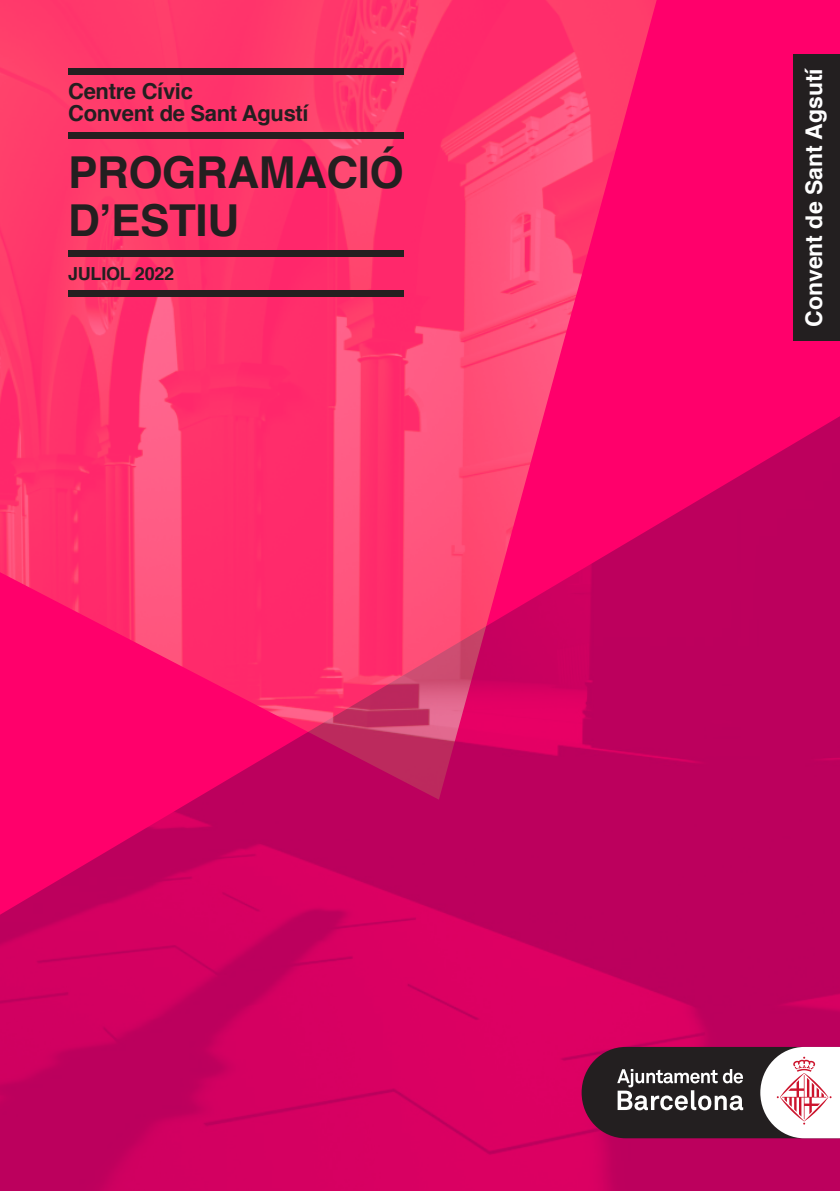
<style>
.page{position:relative;width:840px;height:1191px;background:#fff}
.page>*{position:absolute;margin:0;border:0;box-sizing:border-box;transform-origin:0 0}
.t1{font:700 44px "Helvetica";letter-spacing:-.01em;color:#231f20}
.t2{font:700 23px "Helvetica";color:#fff}
.t3{font:700 22px "Helvetica";letter-spacing:-.015em;color:#231f20}
.t4{font:700 18px "Helvetica";letter-spacing:-.015em;color:#231f20}
</style>
<div class="page">
<div style="left:0;top:0;width:839px;height:1191px;background:#ff006b"></div>
<img style="left:0;top:417px;width:839px;height:774px">
<img style="left:0;top:0;width:657px;height:799px">
<div style="left:793px;top:54px;width:46px;height:287px;background:#231f20"></div>
<div style="left:68px;top:68px;width:336px;height:7px;background:#231f20"></div>
<div style="left:68px;top:132px;width:336px;height:7px;background:#231f20"></div>
<div style="left:68px;top:250px;width:336px;height:7px;background:#231f20"></div>
<div style="left:68px;top:290px;width:336px;height:7px;background:#231f20"></div>
<svg style="left:581px;top:1047px;width:258px;height:91px;background:#736368"></svg>
<p class="t3" style="left:68px;top:73px;width:126px">Centre Cívic</p>
<p class="t3" style="left:68px;top:95px;width:242px">Convent de Sant Agustí</p>
<p class="t1" style="left:68px;top:137px;width:337px">PROGRAMACIÓ</p>
<p class="t1" style="left:68px;top:185px;width:172px">D’ESTIU</p>
<p class="t4" style="left:68px;top:259px;width:108px">JULIOL 2022</p>
<p class="t2" style="left:794px;top:327px;width:261px;rotate:-90deg">Convent de Sant Agsutí</p>
</div>
